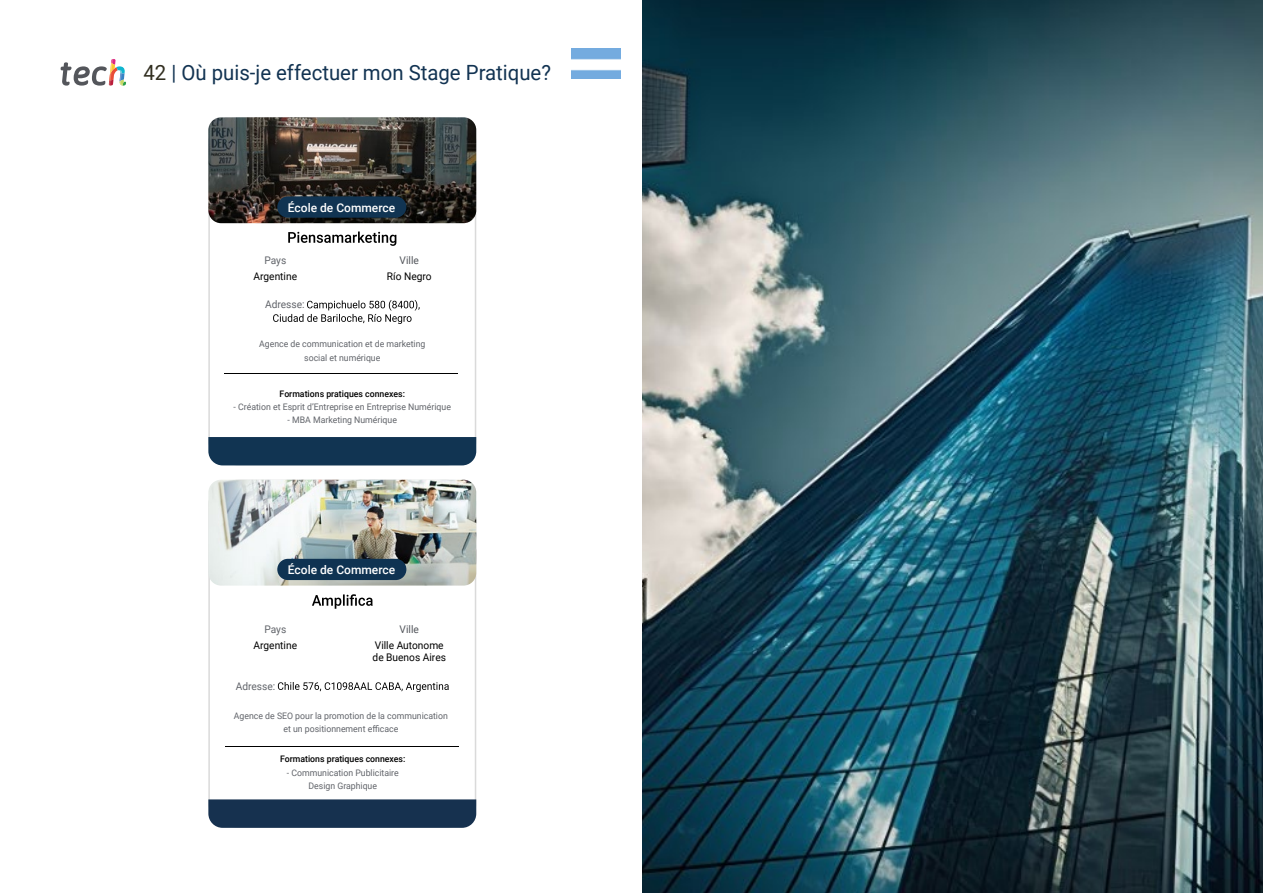
<style>
.page{position:relative;width:1263px;height:893px;background:#fff}
.page>*{position:absolute;margin:0;border:0;box-sizing:border-box;transform-origin:0 0}
.t1{font:21px "Roboto";color:#123352}
.t2{font:500 12px "Roboto";color:#fff}
.t3{font:10.5px/12px "Roboto";color:#000}
.t4{font:10.5px "Roboto";color:#61646a}
.t5{font:10.5px "Roboto";color:#52555b}
.t6{font:9px/13.5px "Roboto";color:#61646a;text-align:center}
.t7{font:500 9px "Roboto";color:#000}
.s1{color:#312e20}
</style>
<div class="page">
<img style="left:642px;top:0;width:621px;height:893px">
<svg style="left:61px;top:59px;width:65px;height:27px"></svg>
<svg style="left:208px;top:128px;width:269px;height:338px"></svg>
<img style="left:208px;top:117px;width:268px;height:106px">
<div style="left:277px;top:196px;width:129px;height:22px;background:#113452;border-radius:11px"></div>
<div style="left:208px;top:437px;width:268px;height:28px;background:#113452"></div>
<hr style="left:224px;top:374px;width:233px;height:1px;background:#000">
<svg style="left:288px;top:231px;width:108px;height:15px"></svg>
<svg style="left:273px;top:300px;width:147px;height:24px"></svg>
<svg style="left:208px;top:479px;width:269px;height:337px"></svg>
<img style="left:208px;top:480px;width:268px;height:106px">
<div style="left:277px;top:559px;width:129px;height:21px;background:#0f3352;border-radius:11px"></div>
<hr style="left:225px;top:746px;width:234px;height:1px;background:#000">
<svg style="left:312px;top:594px;width:61px;height:15px"></svg>
<svg style="left:278px;top:682px;width:171px;height:10px"></svg>
<svg style="left:208px;top:799px;width:268px;height:29px;background:#1d3754"></svg>
<h1 class="t1" style="left:144px;top:57px;width:409px"><span class="s1">42</span> | Où puis-je effectuer mon Stage Pratique?</h1>
<h2 class="t2" style="left:288px;top:199px;width:109px">École de Commerce</h2>
<p class="t4" style="left:264px;top:252px;width:23px">Pays</p>
<p class="t3" style="left:254px;top:270px;width:45px">Argentine</p>
<p class="t5" style="left:400px;top:252px;width:21px">Ville</p>
<p class="t3" style="left:387px;top:270px;width:46px">Río Negro</p>
<p class="t4" style="left:265px;top:297px;width:41px">Adresse:</p>
<p class="t6" style="left:259px;top:337px;width:168px">Agence de communication et de marketing social et numérique</p>
<p class="t7" style="left:280px;top:387px;width:127px">Formations pratiques connexes:</p>
<p class="t6" style="left:234px;top:400px;width:219px">- Création et Esprit d’Entreprise en Entreprise Numérique</p>
<p class="t6" style="left:288px;top:413px;width:111px">- MBA Marketing Numérique</p>
<h2 class="t2" style="left:288px;top:561px;width:109px">École de Commerce</h2>
<p class="t4" style="left:264px;top:622px;width:23px">Pays</p>
<p class="t3" style="left:254px;top:639px;width:45px">Argentine</p>
<p class="t5" style="left:400px;top:622px;width:21px">Ville</p>
<p class="t3" style="left:373px;top:639px;width:75px">Ville Autonome de Buenos Aires</p>
<p class="t4" style="left:236px;top:679px;width:41px">Adresse:</p>
<p class="t6" style="left:234px;top:709px;width:215px">Agence de SEO pour la promotion de la communication et un positionnement efficace</p>
<p class="t7" style="left:280px;top:753px;width:127px">Formations pratiques connexes:</p>
<p class="t6" style="left:287px;top:765px;width:113px">- Communication Publicitaire<br>Design Graphique</p>
</div>
